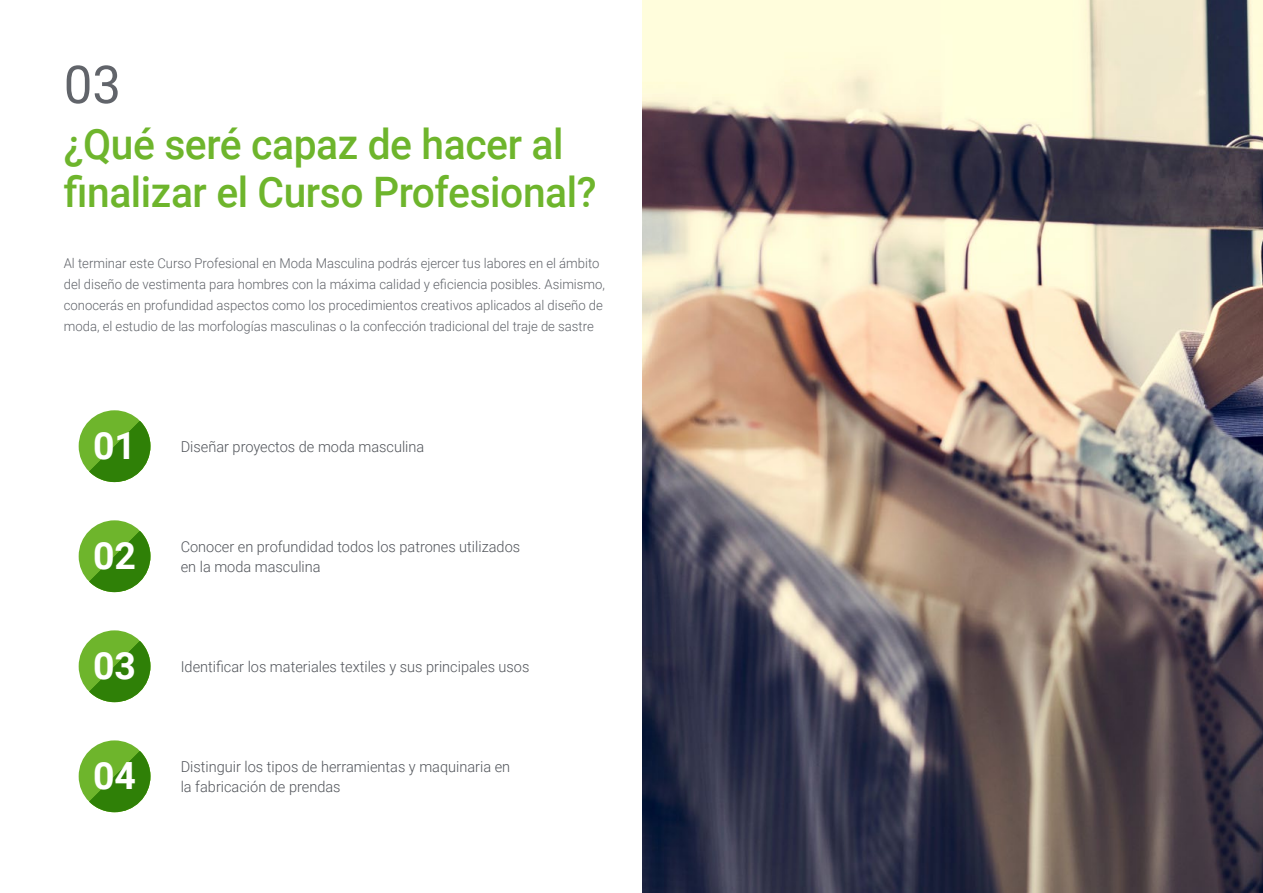
<style>
.page{position:relative;width:1263px;height:893px;background:#fff}
.page>*{position:absolute;margin:0;border:0;box-sizing:border-box;transform-origin:0 0}
.t1{font:52.5px "Roboto";color:#61646a}
.t2{font:500 42px/48px "Roboto";letter-spacing:-.01em;color:#6eb52c}
.t3{font:700 37.5px "Roboto";color:#fff}
.t4{font:300 15px/19.5px "Roboto";color:#52555b}
.t5{font:300 13.5px/21px "Roboto";color:#61646a}
</style>
<div class="page">
<div style="left:79px;top:520px;width:71px;height:72px;background:#6eb52c;border-radius:50%"></div>
<svg style="left:89px;top:531px;width:61px;height:61px"></svg>
<div style="left:79px;top:740px;width:71px;height:72px;background:#6eb52c;border-radius:50%"></div>
<svg style="left:89px;top:751px;width:61px;height:61px"></svg>
<div style="left:79px;top:630px;width:71px;height:72px;background:#6eb52c;border-radius:50%"></div>
<svg style="left:89px;top:641px;width:61px;height:61px"></svg>
<div style="left:79px;top:410px;width:71px;height:72px;background:#6eb52c;border-radius:50%"></div>
<svg style="left:89px;top:421px;width:61px;height:61px"></svg>
<img style="left:642px;top:0;width:621px;height:893px">
<h1 class="t1" style="left:64px;top:48px;width:59px">03</h1>
<h2 class="t2" style="left:64px;top:119px;width:534px">¿Qué seré capaz de hacer al finalizar el Curso Profesional?</h2>
<p class="t5" style="left:64px;top:252px;width:543px">Al terminar este Curso Profesional en Moda Masculina podrás ejercer tus labores en el ámbito del diseño de vestimenta para hombres con la máxima calidad y eficiencia posibles. Asimismo, conocerás en profundidad aspectos como los procedimientos creativos aplicados al diseño de moda, el estudio de las morfologías masculinas o la confección tradicional del traje de sastre</p>
<h3 class="t3" style="left:93px;top:419px;width:45px">01</h3>
<p class="t4" style="left:181px;top:436px;width:245px">Diseñar proyectos de moda masculina</p>
<h3 class="t3" style="left:93px;top:529px;width:45px">02</h3>
<p class="t4" style="left:181px;top:536px;width:341px">Conocer en profundidad todos los patrones utilizados en la moda masculina</p>
<h3 class="t3" style="left:93px;top:639px;width:45px">03</h3>
<p class="t4" style="left:181px;top:656px;width:350px">Identificar los materiales textiles y sus principales usos</p>
<h3 class="t3" style="left:93px;top:749px;width:45px">04</h3>
<p class="t4" style="left:181px;top:756px;width:331px">Distinguir los tipos de herramientas y maquinaria en la fabricación de prendas</p>
</div>
